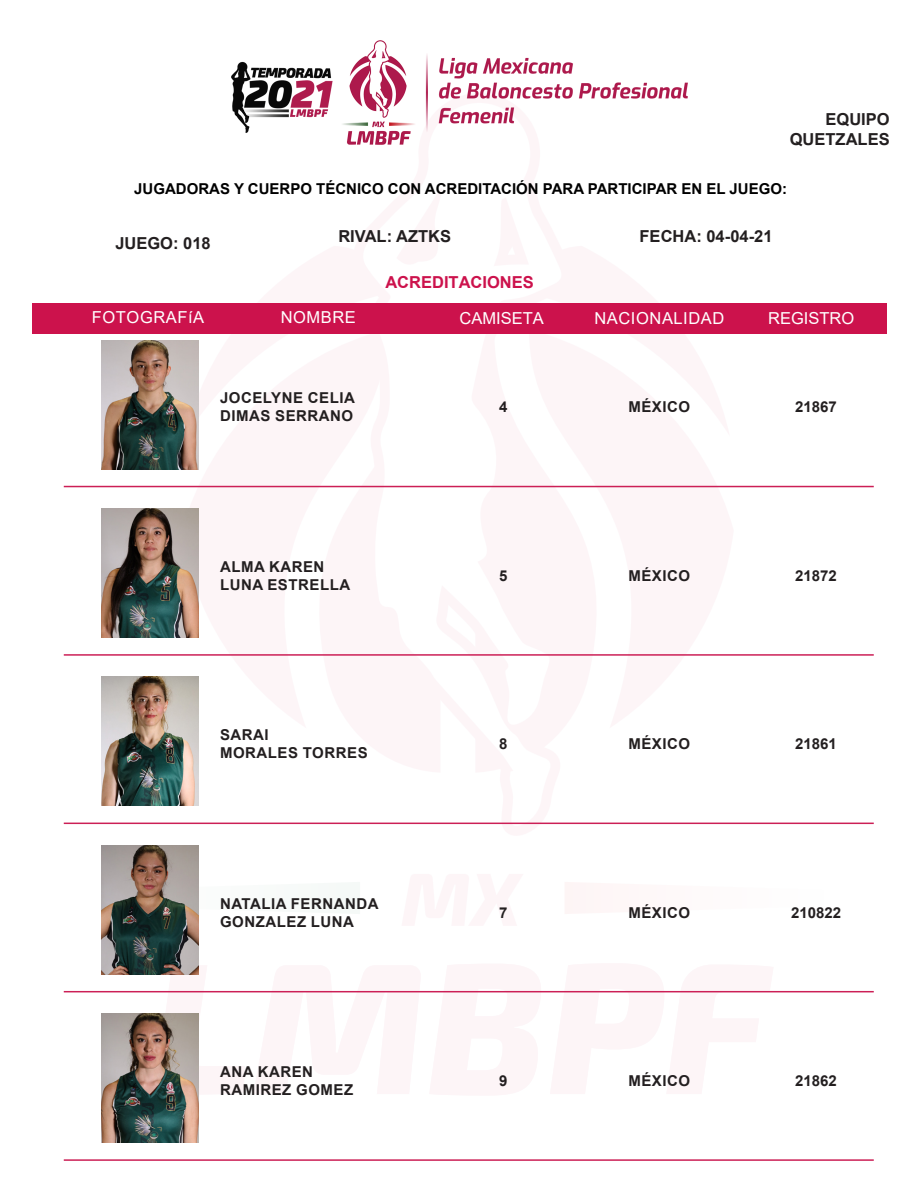
<style>
.page{position:relative;width:918px;height:1188px;background:#fff}
.page>*{position:absolute;margin:0;border:0;box-sizing:border-box;transform-origin:0 0}
.t1{font:700 16.5px/19.8px "Arial";color:#231f20;text-align:right}
.t2{font:16.5px "Arial";letter-spacing:.035em;color:#fff}
.t3{font:16.5px "Arial";color:#fff}
.t4{font:700 16.5px "Arial";color:#cc124c}
.t5{font:700 15px/18px "Arial";letter-spacing:.035em;color:#231f20}
.t6{font:700 15px "Arial";color:#000}
</style>
<div class="page">
<svg style="left:146px;top:953px;width:639px;height:153px"></svg>
<svg style="left:101px;top:871px;width:98px;height:54px"></svg>
<svg style="left:360px;top:485px;width:204px;height:340px"></svg>
<div style="left:33px;top:303px;width:854px;height:31px;background:#cc124c"></div>
<img style="left:232px;top:40px;width:455px;height:105px">
<img style="left:102px;top:340px;width:96px;height:129px">
<hr style="left:64px;top:486px;width:810px;height:1px;background:#cc1f56">
<img style="left:102px;top:509px;width:96px;height:129px">
<hr style="left:64px;top:654px;width:810px;height:2px;background:#cc1f56">
<img style="left:102px;top:677px;width:96px;height:129px">
<hr style="left:64px;top:823px;width:810px;height:1px;background:#cc1f56">
<img style="left:102px;top:845px;width:96px;height:129px">
<hr style="left:64px;top:991px;width:810px;height:1px;background:#cc1f56">
<img style="left:102px;top:1014px;width:96px;height:129px">
<hr style="left:64px;top:1159px;width:810px;height:2px;background:#cc1f56">
<p class="t1" style="left:790px;top:110px;width:101px">EQUIPO<br>QUETZALES</p>
<p class="t6" style="left:134px;top:178px;width:654px">JUGADORAS Y CUERPO TÉCNICO CON ACREDITACIÓN PARA PARTICIPAR EN EL JUEGO:</p>
<p class="t1" style="left:115px;top:233px;width:97px">JUEGO: 018</p>
<p class="t1" style="left:338px;top:227px;width:114px">RIVAL: AZTKS</p>
<p class="t1" style="left:640px;top:227px;width:134px">FECHA: 04-04-21</p>
<p class="t4" style="left:385px;top:271px;width:150px">ACREDITACIONES</p>
<p class="t2" style="left:92px;top:306px;width:114px">FOTOGRAFíA</p>
<p class="t2" style="left:281px;top:306px;width:77px">NOMBRE</p>
<p class="t3" style="left:460px;top:307px;width:86px">CAMISETA</p>
<p class="t3" style="left:768px;top:307px;width:88px">REGISTRO</p>
<p class="t2" style="left:594px;top:307px;width:131px">NACIONALIDAD</p>
<p class="t5" style="left:220px;top:389px;width:136px">JOCELYNE CELIA</p>
<p class="t5" style="left:220px;top:407px;width:135px">DIMAS SERRANO</p>
<p class="t5" style="left:211px;top:390px;width:182px">&lt;&lt;NOMBRE COMPLETO (APELLIDOS)&gt;&gt;</p>
<p class="t5" style="left:220px;top:558px;width:106px">ALMA KAREN</p>
<p class="t5" style="left:220px;top:576px;width:132px">LUNA ESTRELLA</p>
<p class="t5" style="left:220px;top:726px;width:50px">SARAI</p>
<p class="t5" style="left:220px;top:744px;width:149px">MORALES TORRES</p>
<p class="t5" style="left:220px;top:894px;width:160px">NATALIA FERNANDA</p>
<p class="t5" style="left:220px;top:912px;width:136px">GONZALEZ LUNA</p>
<p class="t5" style="left:220px;top:1063px;width:95px">ANA KAREN</p>
<p class="t5" style="left:220px;top:1081px;width:135px">RAMIREZ GOMEZ</p>
<p class="t5" style="left:499px;top:398px;width:10px">4</p>
<p class="t5" style="left:628px;top:398px;width:63px">MÉXICO</p>
<p class="t5" style="left:795px;top:398px;width:43px">21867</p>
<p class="t5" style="left:499px;top:567px;width:10px">5</p>
<p class="t5" style="left:628px;top:567px;width:63px">MÉXICO</p>
<p class="t5" style="left:795px;top:567px;width:43px">21872</p>
<p class="t5" style="left:499px;top:735px;width:10px">8</p>
<p class="t5" style="left:628px;top:735px;width:63px">MÉXICO</p>
<p class="t5" style="left:795px;top:735px;width:43px">21861</p>
<p class="t5" style="left:499px;top:903px;width:10px">7</p>
<p class="t5" style="left:628px;top:903px;width:63px">MÉXICO</p>
<p class="t5" style="left:791px;top:903px;width:52px">210822</p>
<p class="t5" style="left:499px;top:1072px;width:10px">9</p>
<p class="t5" style="left:628px;top:1072px;width:63px">MÉXICO</p>
<p class="t5" style="left:795px;top:1072px;width:43px">21862</p>
</div>
